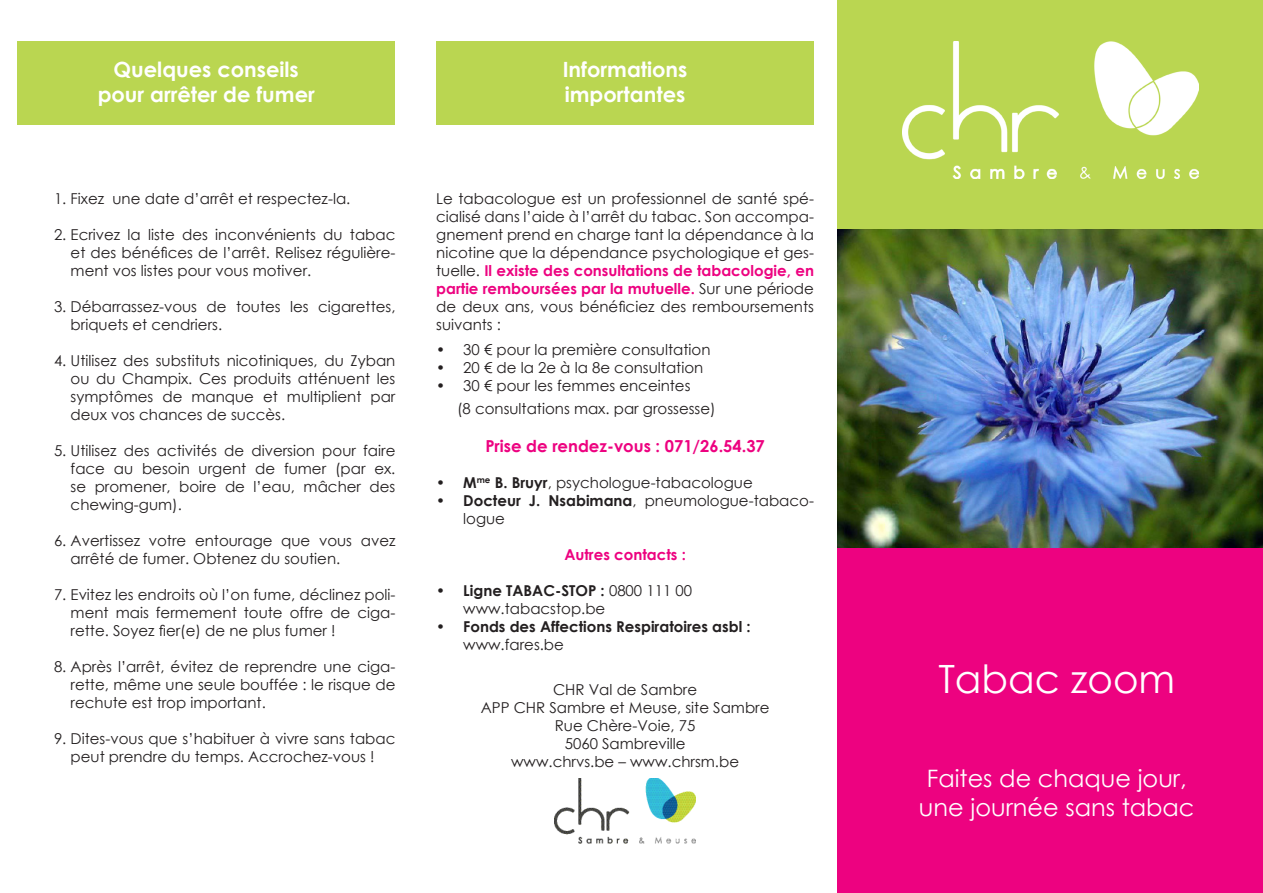
<style>
.page{position:relative;width:1263px;height:893px;background:#fff}
.page>*{position:absolute;margin:0;border:0;box-sizing:border-box;transform-origin:0 0}
.t1{font:39px "Century Gothic";color:#fff}
.t2{font:24px "Century Gothic";color:#fff}
.t3{font:700 21px "Century Gothic";color:#fff}
.t4{font:700 16.5px "Century Gothic";color:#ed0280}
.t5{font:15px/18px "Century Gothic";color:#231f20;text-align:justify}
.t6{font:700 15px/18px "Century Gothic";color:#231f20}
.t7{font:700 15px "Century Gothic";color:#ed0280}
.s1{font-weight:700;color:#ed0280}
.s2{font-weight:700}
.s3{font-weight:400}
</style>
<div class="page">
<div style="left:17px;top:41px;width:378px;height:84px;background:#bad651"></div>
<div style="left:436px;top:41px;width:378px;height:84px;background:#bad651"></div>
<img style="left:555px;top:778px;width:140px;height:65px">
<div style="left:838px;top:0;width:425px;height:244px;background:#bad651"></div>
<div style="left:838px;top:531px;width:425px;height:362px;background:#ed0280"></div>
<img style="left:902px;top:41px;width:296px;height:138px">
<img style="left:838px;top:230px;width:425px;height:317px">
<p class="t3" style="left:114px;top:54px;width:187px">Quelques conseils</p>
<p class="t3" style="left:98px;top:79px;width:219px">pour arrêter de fumer</p>
<p class="t5" style="left:54px;top:189px;width:298px">1. Fixez une date d’arrêt et respectez-la.</p>
<p class="t5" style="left:71px;top:225px;width:326px;text-indent:-17px">2. Ecrivez la liste des inconvénients du tabac et des bénéfices de l’arrêt. Relisez régulière&shy;ment vos listes pour vous motiver.</p>
<p class="t5" style="left:71px;top:297px;width:326px;text-indent:-17px">3. Débarrassez-vous de toutes les cigarettes, briquets et cendriers.</p>
<p class="t5" style="left:71px;top:351px;width:326px;text-indent:-17px">4. Utilisez des substituts nicotiniques, du Zyban ou du Champix. Ces produits atténuent les symptômes de manque et multiplient par deux vos chances de succès.</p>
<p class="t5" style="left:71px;top:441px;width:326px;text-indent:-17px">5. Utilisez des activités de diversion pour faire face au besoin urgent de fumer (par ex. se promener, boire de l’eau, mâcher des chewing-gum).</p>
<p class="t5" style="left:71px;top:531px;width:326px;text-indent:-17px">6. Avertissez votre entourage que vous avez arrêté de fumer. Obtenez du soutien.</p>
<p class="t5" style="left:71px;top:585px;width:326px;text-indent:-17px">7. Evitez les endroits où l’on fume, déclinez poli&shy;ment mais fermement toute offre de ciga&shy;rette. Soyez fier(e) de ne plus fumer !</p>
<p class="t5" style="left:71px;top:657px;width:326px;text-indent:-17px">8. Après l’arrêt, évitez de reprendre une ciga&shy;rette, même une seule bouffée : le risque de rechute est trop important.</p>
<p class="t5" style="left:54px;top:729px;width:343px;text-align:center">9. Dites-vous que s’habituer à vivre sans tabac peut prendre du temps. Accrochez-vous !</p>
<p class="t3" style="left:563px;top:54px;width:126px">Informations</p>
<p class="t3" style="left:565px;top:79px;width:122px">importantes</p>
<p class="t5" style="left:436px;top:189px;width:379px">Le tabacologue est un professionnel de santé spé&shy;cialisé dans l’aide à l’arrêt du tabac. Son accompa&shy;gnement prend en charge tant la dépendance à la nicotine que la dépendance psychologique et ges&shy;tuelle. <span class="s1">Il existe des consultations de tabacologie, en partie remboursées par la mutuelle.</span> Sur une période de deux ans, vous bénéficiez des remboursements suivants :</p>
<p class="t5" style="left:436px;top:341px;width:276px">• 30 € pour la première consultation</p>
<p class="t5" style="left:436px;top:359px;width:269px">• 20 € de la 2e à la 8e consultation</p>
<p class="t5" style="left:436px;top:377px;width:256px">• 30 € pour les femmes enceintes</p>
<p class="t5" style="left:457px;top:399px;width:260px">(8 consultations max. par grossesse)</p>
<p class="t4" style="left:485px;top:433px;width:281px">Prise de rendez-vous : 071/26.54.37</p>
<p class="t5" style="left:436px;top:473px;width:318px"><span class="s2">• M</span><sup>me</sup> <span class="s2">B. Bruyr</span>, psychologue-tabacologue</p>
<p class="t5" style="left:463px;top:491px;width:352px;text-indent:-27px"><span class="s2">• Docteur J. Nsabimana</span>, pneumologue-tabaco&shy;logue</p>
<p class="t7" style="left:564px;top:543px;width:123px">Autres contacts :</p>
<p class="t5" style="left:463px;top:581px;width:230px;text-indent:-27px"><span class="s2">• Ligne TABAC-STOP :</span> 0800 111 00 www.tabacstop.be</p>
<p class="t6" style="left:463px;top:616px;width:289px;text-indent:-27px">• Fonds des Affections Respiratoires asbl : <span class="s3">www.fares.be</span></p>
<p class="t5" style="left:553px;top:680px;width:146px">CHR Val de Sambre</p>
<p class="t5" style="left:481px;top:698px;width:290px">APP CHR Sambre et Meuse, site Sambre</p>
<p class="t5" style="left:555px;top:716px;width:142px">Rue Chère-Voie, 75</p>
<p class="t5" style="left:565px;top:734px;width:122px">5060 Sambreville</p>
<p class="t5" style="left:511px;top:752px;width:229px">www.chrvs.be – www.chrsm.be</p>
<p class="t1" style="left:938px;top:652px;width:238px">Tabac zoom</p>
<p class="t2" style="left:927px;top:761px;width:262px">Faites de chaque jour,</p>
<p class="t2" style="left:919px;top:790px;width:277px">une journée sans tabac</p>
</div>
